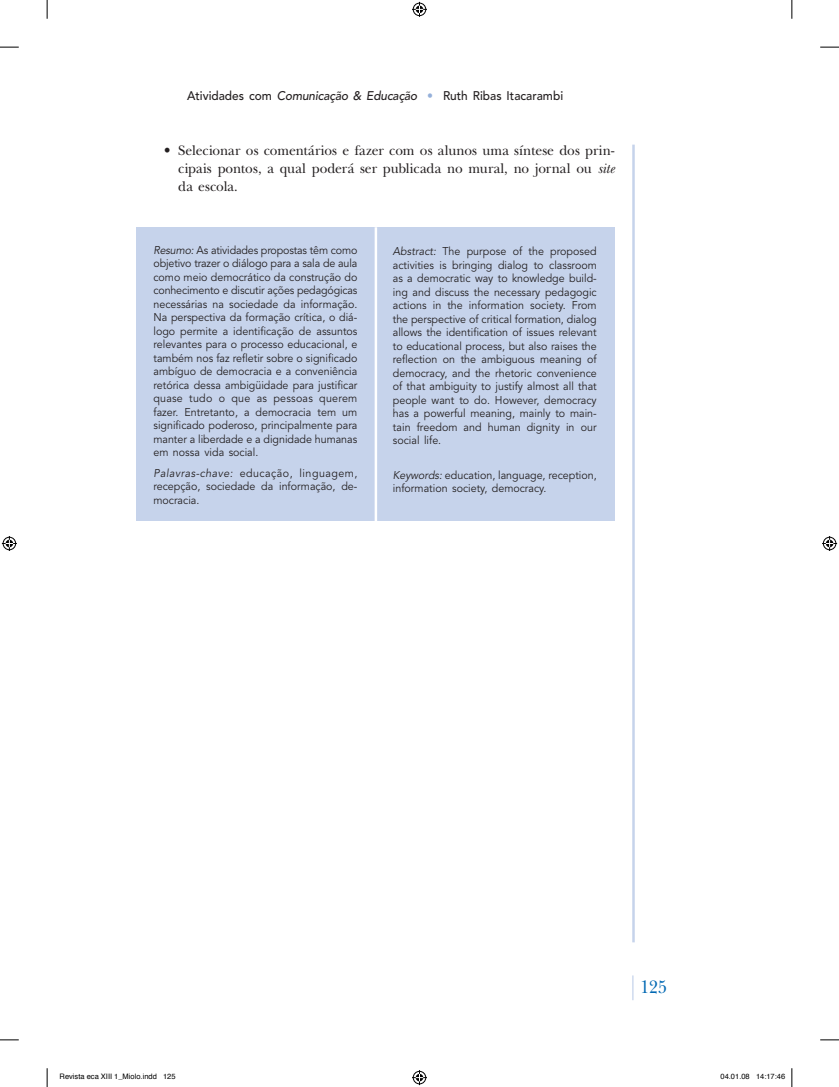
<style>
.page{position:relative;width:839px;height:1087px;background:#fff}
.page>*{position:absolute;margin:0;border:0;box-sizing:border-box;transform-origin:0 0}
.t1{font:18.75px "New Baskerville";color:#0168b3;scale:.9 1}
.t2{font:14.38px/18.1px "New Baskerville";color:#231f20;text-align:justify;scale:.95 1}
.t3{font:500 12.5px "Avenir";color:#231f20;scale:.95 1}
.t4{font:11.25px/13.5px "Avenir";color:#231f20;text-align:justify;scale:.95 1}
.t5{font:7.5px "Helvetica";color:#000}
.s1{font-style:italic}
.s2{color:#95b0da}
</style>
<div class="page">
<hr style="left:632px;top:145px;width:2px;height:797px;background:#c6d3eb">
<svg style="left:632px;top:975px;width:1px;height:25px"></svg>
<div style="left:136px;top:227px;width:478px;height:294px;background:#c6d3eb"></div>
<hr style="left:374px;top:227px;width:3px;height:294px;background:#fff">
<svg style="left:0;top:46px;width:19px;height:2px"></svg>
<svg style="left:820px;top:46px;width:18px;height:2px"></svg>
<svg style="left:0;top:1039px;width:19px;height:1px"></svg>
<svg style="left:820px;top:1039px;width:18px;height:1px"></svg>
<svg style="left:46px;top:0;width:2px;height:19px"></svg>
<svg style="left:46px;top:1068px;width:2px;height:18px"></svg>
<svg style="left:791px;top:0;width:1px;height:19px"></svg>
<svg style="left:412px;top:2px;width:15px;height:15px"></svg>
<svg style="left:412px;top:1070px;width:15px;height:14px"></svg>
<svg style="left:2px;top:536px;width:15px;height:15px"></svg>
<svg style="left:822px;top:536px;width:14px;height:15px"></svg>
<svg style="left:791px;top:1068px;width:1px;height:18px"></svg>
<p class="t3" style="left:187px;top:89px;width:397px">Atividades com <span class="s1">Comunicação &amp; Educação</span> <span class="s2">•</span> Ruth Ribas Itacarambi</p>
<p class="t2" style="left:178px;top:141px;width:460px;text-indent:-14px">• Selecionar os comentários e fazer com os alunos uma síntese dos prin&shy;cipais pontos, a qual poderá ser publicada no mural, no jornal ou <span class="s1">site </span>da escola.</p>
<p class="t4" style="left:153px;top:243px;width:216px"><span class="s1">Resumo:</span> As atividades propostas têm como objetivo trazer o diálogo para a sala de aula como meio democrático da construção do conhecimento e discutir ações pedagógicas necessárias na sociedade da informação.<br>Na perspectiva da formação crítica, o diá&shy;logo permite a identificação de assuntos relevantes para o processo educacional, e também nos faz refletir sobre o significado ambíguo de democracia e a conveniência retórica dessa ambigüidade para justificar quase tudo o que as pessoas querem fazer. Entretanto, a democracia tem um significado poderoso, principalmente para manter a liberdade e a dignidade humanas em nossa vida social.</p>
<p class="t4" style="left:153px;top:466px;width:216px"><span class="s1">Palavras-chave:</span> educação, linguagem, recepção, sociedade da informação, de&shy;mocracia.</p>
<p class="t4" style="left:393px;top:245px;width:216px"><span class="s1">Abstract:</span> The purpose of the proposed activities is bringing dialog to classroom as a democratic way to knowledge build&shy;ing and discuss the necessary pedagogic actions in the information society. From the perspective of critical formation, dialog allows the identification of issues relevant to educational process, but also raises the reflection on the ambiguous meaning of democracy, and the rhetoric convenience of that ambiguity to justify almost all that people want to do. However, democracy has a powerful meaning, mainly to main&shy;tain freedom and human dignity in our social life.</p>
<p class="t4" style="left:393px;top:468px;width:216px"><span class="s1">Keywords:</span> education, language, reception, information society, democracy.</p>
<h1 class="t1" style="left:640px;top:975px;width:31px">125</h1>
<p class="t5" style="left:60px;top:1070px;width:117px">Revista eca XIII 1_Miolo.indd 125</p>
<p class="t5" style="left:720px;top:1070px;width:66px">04.01.08 14:17:46</p>
</div>
